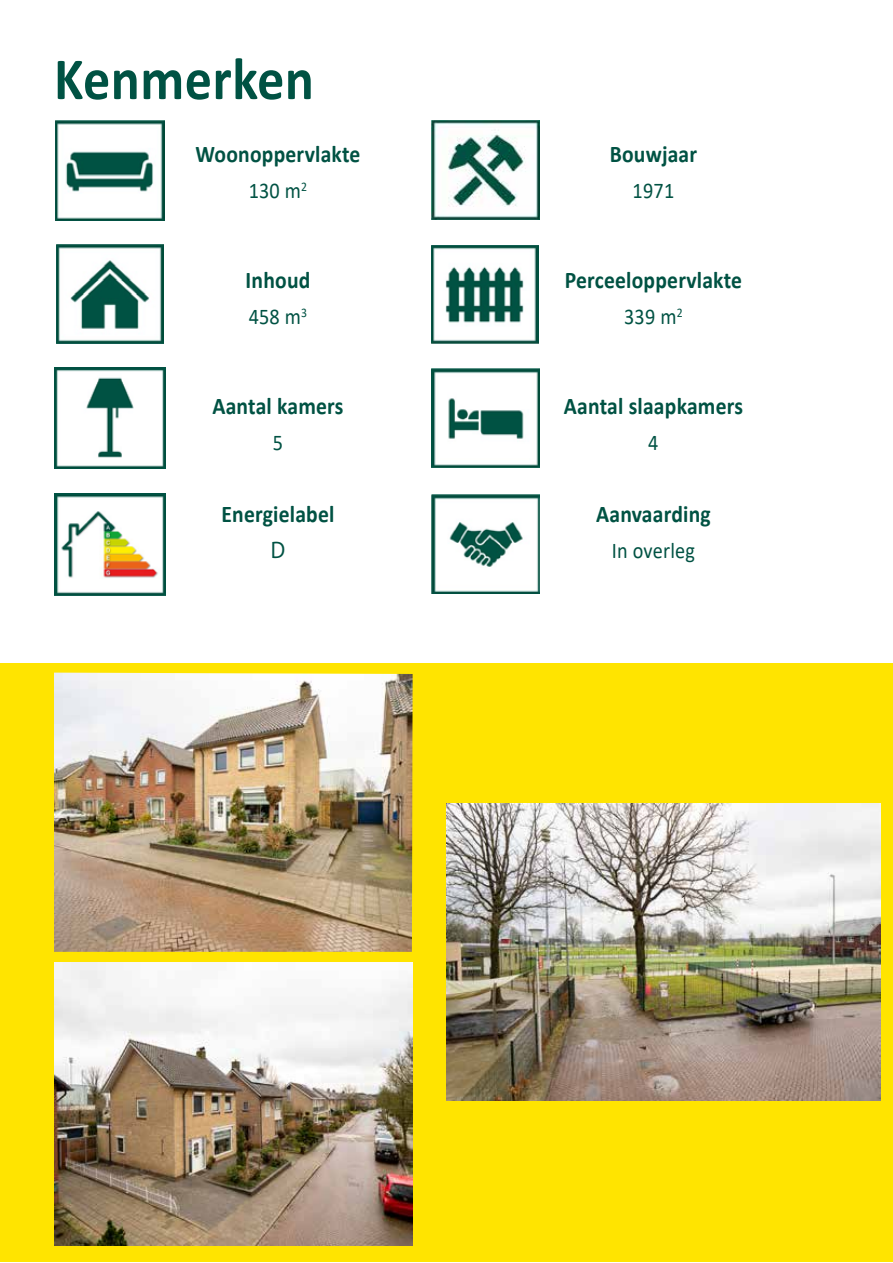
<style>
.page{position:relative;width:893px;height:1263px;background:#fff}
.page>*{position:absolute;margin:0;border:0;box-sizing:border-box;transform-origin:0 0}
.t1{font:700 60px "Calibri";letter-spacing:.01em;color:#005243;scale:.9 1}
.t2{font:700 24px "Calibri";letter-spacing:.01em;color:#005243;scale:.9 1}
.t3{font:24px "Myriad Pro";color:#005243;scale:.9 1}
.t4{font:22.5px "Calibri";letter-spacing:.01em;color:#005243;scale:.9 1}
</style>
<div class="page">
<div style="left:0;top:663px;width:893px;height:599px;background:#ffe400"></div>
<img style="left:54px;top:673px;width:359px;height:279px">
<img style="left:54px;top:963px;width:359px;height:283px">
<img style="left:447px;top:803px;width:434px;height:298px">
<img style="left:56px;top:120px;width:108px;height:100px">
<img style="left:431px;top:121px;width:109px;height:99px">
<img style="left:56px;top:245px;width:108px;height:99px">
<img style="left:54px;top:367px;width:112px;height:102px">
<img style="left:432px;top:245px;width:107px;height:98px">
<img style="left:431px;top:368px;width:108px;height:100px">
<img style="left:54px;top:493px;width:112px;height:102px">
<img style="left:431px;top:495px;width:109px;height:99px">
<h1 class="t1" style="left:54px;top:37px;width:290px">Kenmerken</h1>
<p class="t2" style="left:196px;top:137px;width:185px">Woonoppervlakte</p>
<p class="t4" style="left:249px;top:175px;width:67px">130 m<sup>2</sup></p>
<p class="t2" style="left:246px;top:263px;width:74px">Inhoud</p>
<p class="t4" style="left:249px;top:301px;width:67px">458 m<sup>3</sup></p>
<p class="t2" style="left:212px;top:389px;width:147px">Aantal kamers</p>
<p class="t4" style="left:273px;top:427px;width:13px">5</p>
<p class="t2" style="left:610px;top:137px;width:99px">Bouwjaar</p>
<p class="t4" style="left:633px;top:175px;width:48px">1971</p>
<p class="t2" style="left:565px;top:263px;width:198px">Perceeloppervlakte</p>
<p class="t4" style="left:624px;top:301px;width:67px">339 m<sup>2</sup></p>
<p class="t2" style="left:564px;top:389px;width:200px">Aantal slaapkamers</p>
<p class="t4" style="left:648px;top:427px;width:13px">4</p>
<p class="t2" style="left:221px;top:497px;width:127px">Energielabel</p>
<p class="t2" style="left:596px;top:497px;width:129px">Aanvaarding</p>
<p class="t3" style="left:271px;top:535px;width:17px">D</p>
<p class="t4" style="left:612px;top:535px;width:94px">In overleg</p>
</div>
